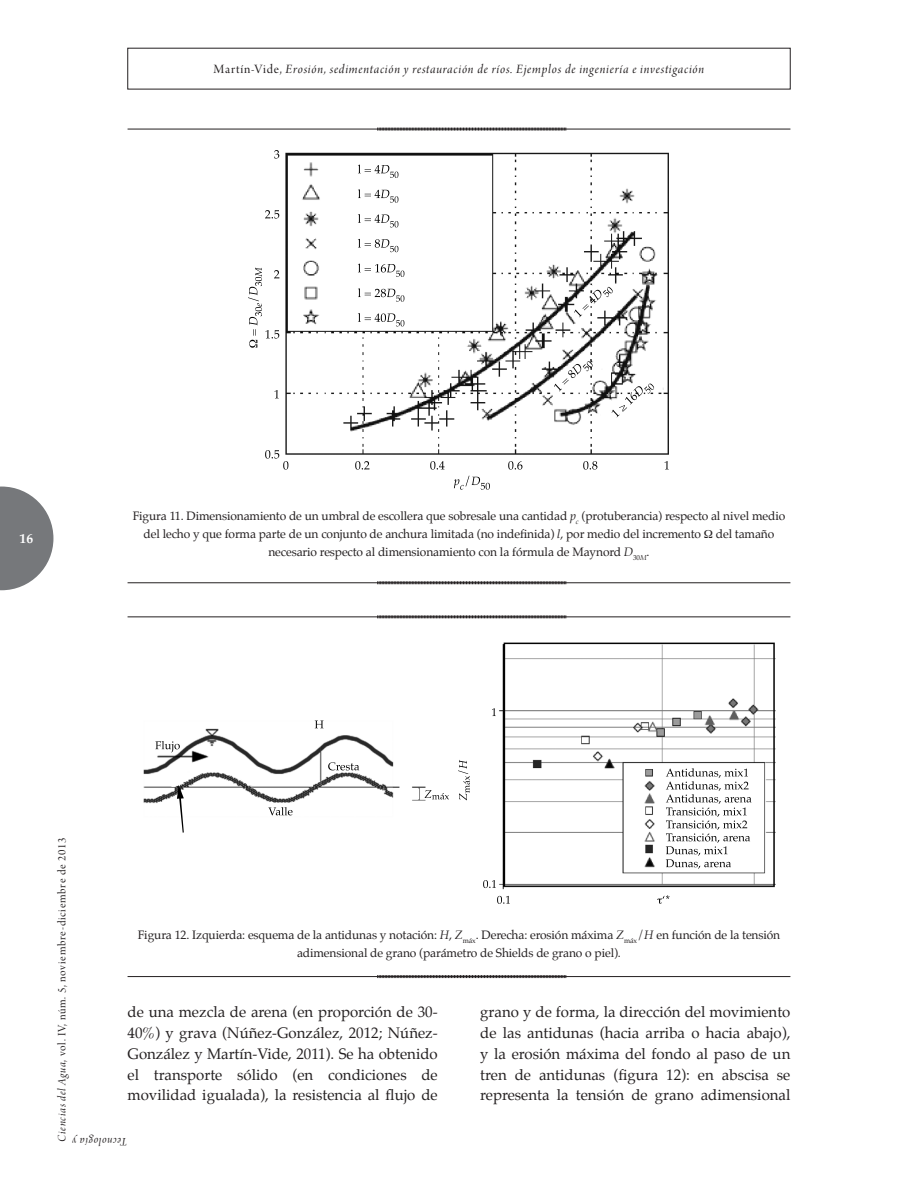
<style>
.page{position:relative;width:918px;height:1188px;background:#fff}
.page>*{position:absolute;margin:0;border:0;box-sizing:border-box;transform-origin:0 0}
.Cuerpo_del_texto{font:15px/20.9px "Palatino";color:#231f20;text-align:justify}
.t1{font:13.5px "Arno Pro Italic Display";letter-spacing:.055em;color:#231f20}
.t2{font:700 13.5px "Palatino";color:#fff}
.Tíitulo_de_figuras{font:12px/18px "Palatino";letter-spacing:-.01em;color:#231f20;text-align:center}
.t3{font:12px "Arno Pro Display";letter-spacing:.06em;color:#231f20}
.t4{font:12px "Arno Pro Italic Display";color:#231f20}
.s1{font-family:"Arno Pro Display"}
.s2{font-style:italic}
.s3{font-family:"Arno Pro Italic Display"}
</style>
<div class="page">
<svg style="left:0;top:487px;width:53px;height:103px"></svg>
<img style="left:248px;top:152px;width:421px;height:324px">
<img style="left:265px;top:150px;width:14px;height:69px">
<svg style="left:358px;top:165px;width:3px;height:8px"></svg>
<img style="left:365px;top:165px;width:24px;height:8px">
<svg style="left:390px;top:172px;width:8px;height:6px"></svg>
<svg style="left:358px;top:189px;width:3px;height:9px"></svg>
<img style="left:365px;top:190px;width:24px;height:8px">
<svg style="left:390px;top:196px;width:8px;height:7px"></svg>
<svg style="left:358px;top:214px;width:3px;height:9px"></svg>
<img style="left:365px;top:214px;width:24px;height:9px">
<svg style="left:390px;top:221px;width:8px;height:6px"></svg>
<svg style="left:358px;top:239px;width:3px;height:9px"></svg>
<img style="left:365px;top:239px;width:24px;height:9px">
<svg style="left:390px;top:246px;width:8px;height:6px"></svg>
<svg style="left:358px;top:264px;width:3px;height:8px"></svg>
<img style="left:365px;top:264px;width:30px;height:9px">
<svg style="left:396px;top:271px;width:8px;height:6px"></svg>
<svg style="left:358px;top:288px;width:3px;height:9px"></svg>
<img style="left:375px;top:289px;width:20px;height:8px">
<svg style="left:396px;top:295px;width:8px;height:7px"></svg>
<svg style="left:358px;top:313px;width:3px;height:9px"></svg>
<img style="left:365px;top:314px;width:30px;height:8px">
<svg style="left:396px;top:320px;width:8px;height:6px"></svg>
<img style="left:439px;top:461px;width:230px;height:9px">
<img style="left:454px;top:476px;width:36px;height:14px">
<img style="left:255px;top:267px;width:7px;height:19px">
<img style="left:590px;top:287px;width:23px;height:13px">
<img style="left:568px;top:361px;width:25px;height:14px">
<img style="left:631px;top:384px;width:23px;height:13px">
<img style="left:143px;top:642px;width:633px;height:248px">
<img style="left:666px;top:768px;width:82px;height:9px">
<img style="left:666px;top:781px;width:83px;height:9px">
<img style="left:666px;top:794px;width:49px;height:8px">
<img style="left:666px;top:807px;width:81px;height:8px">
<img style="left:666px;top:820px;width:81px;height:8px">
<img style="left:666px;top:833px;width:43px;height:8px">
<img style="left:666px;top:846px;width:62px;height:8px">
<img style="left:666px;top:859px;width:53px;height:8px">
<svg style="left:315px;top:721px;width:9px;height:7px"></svg>
<img style="left:155px;top:741px;width:25px;height:11px">
<img style="left:268px;top:807px;width:25px;height:8px">
<img style="left:328px;top:762px;width:26px;height:8px">
<img style="left:425px;top:790px;width:24px;height:9px">
<img style="left:458px;top:760px;width:12px;height:25px">
<img style="left:177px;top:785px;width:7px;height:48px">
<img style="left:483px;top:708px;width:13px;height:180px">
<img style="left:497px;top:895px;width:173px;height:9px">
<hr style="left:128px;top:129px;width:662px;height:1px;background:#231f20">
<svg style="left:377px;top:128px;width:190px;height:3px"></svg>
<hr style="left:128px;top:583px;width:662px;height:1px;background:#231f20">
<svg style="left:377px;top:581px;width:190px;height:3px"></svg>
<hr style="left:128px;top:617px;width:662px;height:1px;background:#231f20">
<svg style="left:377px;top:615px;width:190px;height:3px"></svg>
<hr style="left:128px;top:976px;width:662px;height:1px;background:#231f20">
<svg style="left:377px;top:975px;width:190px;height:3px"></svg>
<p class="t1" style="left:214px;top:61px;width:492px"><span class="s1">Martín-Vide,</span> Erosión, sedimentación y restauración de ríos. Ejemplos de ingeniería e investigación</p>
<p class="t2" style="left:20px;top:526px;width:15px">16</p>
<p class="Tíitulo_de_figuras" style="left:133px;top:507px;width:654px">Figura 11. Dimensionamiento de un umbral de escollera que sobresale una cantidad <span class="s2">p</span><sub>c</sub> (protuberancia) respecto al nivel medio del lecho y que forma parte de un conjunto de anchura limitada (no indefinida) <span class="s2">l</span>, por medio del incremento del tamaño necesario respecto al dimensionamiento con la fórmula de Maynord <span class="s2">D</span><sub>30</sub><sub>M</sub>.</p>
<p class="t3" style="left:55px;top:1142px;width:306px;rotate:-90deg"><span class="s3">Ciencias del Agua</span>, vol. IV, núm. 5, noviembre-diciembre de 2013</p>
<p class="Tíitulo_de_figuras" style="left:138px;top:926px;width:644px">Figura 12. Izquierda: esquema de la antidunas y notación: <span class="s2">H</span>, <span class="s2">Z</span><sub>máx</sub>. Derecha: erosión máxima <span class="s2">Z</span><sub>máx</sub>/<span class="s2">H</span> en función de la tensión adimensional de grano (parámetro de Shields de grano o piel).</p>
<p class="Cuerpo_del_texto" style="left:128px;top:1001px;width:312px">de una mezcla de arena (en proporción de 30- 40%) y grava (Núñez-González, 2012; Núñez-González y Martín-Vide, 2011). Se ha obtenido el transporte sólido (en condiciones de movilidad igualada), la resistencia al flujo de</p>
<p class="Cuerpo_del_texto" style="left:480px;top:1001px;width:312px">grano y de forma, la dirección del movimiento de las antidunas (hacia arriba o hacia abajo), y la erosión máxima del fondo al paso de un tren de antidunas (figura 12): en abscisa se representa la tensión de grano adimensional</p>
<p class="t4" style="left:128px;top:1148px;width:57px;rotate:-180deg">aígolonceT y</p>
</div>
